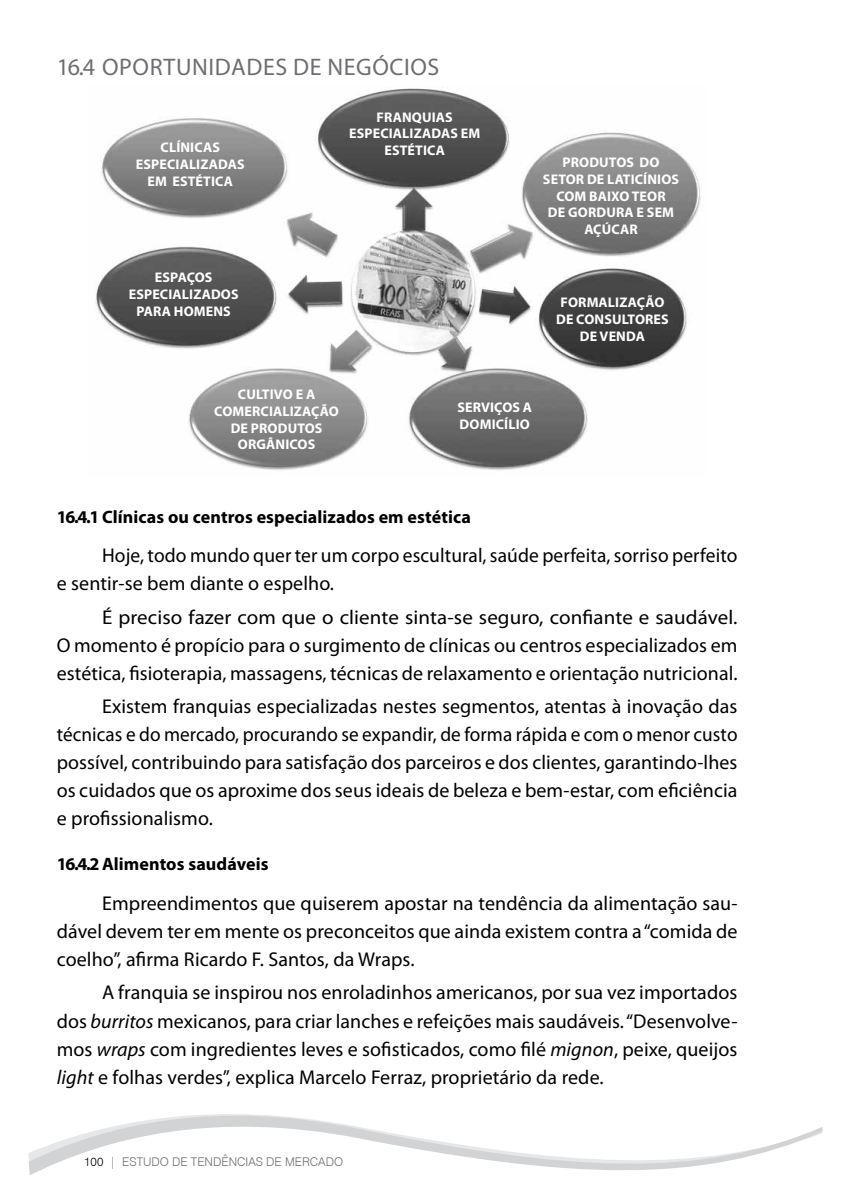
<style>
.page{position:relative;width:851px;height:1191px;background:#fff}
.page>*{position:absolute;margin:0;border:0;box-sizing:border-box;transform-origin:0 0}
.t1{font:24px "Myriad Pro";letter-spacing:.025em;color:#6d6e71}
.t2{font:20px/28px "Myriad Pro";letter-spacing:.005em;color:#000;text-align:justify}
.t3{font:20px/28px "Myriad Pro";letter-spacing:.005em;color:#000;text-align:justify;scale:1.05 1}
.t4{font:700 18px "Myriad Pro";letter-spacing:.005em;color:#000}
.t5{font:700 14px/16.8px "Myriad Pro";letter-spacing:.01em;color:#fff;text-align:center}
.t6{font:300 12px "Swiss 721 BT";color:#6d6e71}
.s1{font-style:italic}
.s2{color:#000}
</style>
<div class="page">
<svg style="left:29px;top:1114px;width:793px;height:61px"></svg>
<img style="left:95px;top:88px;width:606px;height:382px">
<p class="t1" style="left:57px;top:52px;width:384px">16.4 OPORTUNIDADES DE NEGÓCIOS</p>
<p class="t5" style="left:160px;top:139px;width:17px">CLÍNICAS</p>
<p class="t5" style="left:136px;top:155px;width:8px">ESPECIALI</p>
<p class="t5" style="left:200px;top:155px;width:19px">ZADAS</p>
<p class="t5" style="left:147px;top:172px;width:34px">EM ESTÉTICA</p>
<p class="t5" style="left:155px;top:268px;width:17px">ESPAÇOS</p>
<p class="t5" style="left:129px;top:285px;width:8px">ESPECIALI</p>
<p class="t5" style="left:193px;top:285px;width:19px">ZADOS</p>
<p class="t5" style="left:136px;top:302px;width:10px">PARA</p>
<p class="t5" style="left:174px;top:302px;width:21px">HOMENS</p>
<p class="t5" style="left:376px;top:108px;width:17px">FRANQUIAS</p>
<p class="t5" style="left:349px;top:125px;width:8px">ESPECIALI</p>
<p class="t5" style="left:413px;top:125px;width:19px">ZADAS</p>
<p class="t5" style="left:460px;top:125px;width:10px">EM</p>
<p class="t5" style="left:384px;top:142px;width:9px">ESTÉTICA</p>
<p class="t5" style="left:562px;top:153px;width:19px">PRODUTOS</p>
<p class="t5" style="left:639px;top:153px;width:11px">DO</p>
<p class="t5" style="left:543px;top:170px;width:10px">SETOR</p>
<p class="t5" style="left:587px;top:170px;width:29px">DE LATICÍNIOS</p>
<p class="t5" style="left:556px;top:187px;width:11px">COM</p>
<p class="t5" style="left:589px;top:187px;width:9px">BAIXO</p>
<p class="t5" style="left:631px;top:187px;width:10px">TEOR</p>
<p class="t5" style="left:548px;top:204px;width:31px">DE GORDURA</p>
<p class="t5" style="left:636px;top:204px;width:20px">E SEM</p>
<p class="t5" style="left:584px;top:221px;width:10px">AÇÚCAR</p>
<p class="t5" style="left:560px;top:294px;width:17px">FORMALI</p>
<p class="t5" style="left:619px;top:294px;width:19px">ZAÇÃO</p>
<p class="t5" style="left:556px;top:311px;width:30px">DE CONSULTOR</p>
<p class="t5" style="left:653px;top:311px;width:15px">ES</p>
<p class="t5" style="left:580px;top:327px;width:30px">DE VENDA</p>
<p class="t5" style="left:238px;top:385px;width:9px">CULTIVO</p>
<p class="t5" style="left:296px;top:385px;width:19px">E A</p>
<p class="t5" style="left:214px;top:402px;width:9px">COMERCIALI</p>
<p class="t5" style="left:294px;top:402px;width:19px">ZAÇÃO</p>
<p class="t5" style="left:231px;top:419px;width:30px">DE PRODUTOS<br>ORG</p>
<p class="t5" style="left:266px;top:436px;width:18px">ÂNICOS</p>
<p class="t5" style="left:457px;top:398px;width:17px">SERVIÇOS</p>
<p class="t5" style="left:523px;top:398px;width:9px">A</p>
<p class="t5" style="left:459px;top:415px;width:9px">DOMICÍLIO</p>
<p class="t4" style="left:57px;top:505px;width:415px">16.4.1 CLÍNICAS OU CENTROS ESPECIALIZADOS EM ESTÉTICA</p>
<p class="t2" style="left:57px;top:541px;width:682px;text-indent:45px">Hoje, todo mundo quer ter um corpo escultural, saúde perfeita, sorriso perfeito e sentir-se bem diante o espelho.</p>
<p class="t3" style="left:57px;top:602px;width:649px;text-indent:45px">É preciso fazer com que o cliente sinta-se seguro, confiante e saudável.<br>O momento é propício para o surgimento de clínicas ou centros especializados em estética, fisioterapia, massagens, técnicas de relaxamento e orientação nutricional.</p>
<p class="t2" style="left:57px;top:692px;width:682px;text-indent:45px">Existem franquias especializadas nestes segmentos, atentas à inovação das técnicas e do mercado, procurando se expandir, de forma rápida e com o menor custo possível, contribuindo para satisfação dos parceiros e dos clientes, garantindo-lhes os cuidados que os aproxime dos seus ideais de beleza e bem-estar, com eficiência e profissionalismo.</p>
<p class="t4" style="left:57px;top:852px;width:213px">16.4.2ALIMENTOS SAUDÁVEIS</p>
<p class="t2" style="left:57px;top:888px;width:682px;text-indent:45px">Empreendimentos que quiserem apostar na tendência da alimentação sau&shy;dável devem ter em mente os preconceitos que ainda existem contra a “comida de coelho”, afirma Ricardo F. Santos, da Wraps.</p>
<p class="t2" style="left:57px;top:978px;width:682px;text-indent:45px">A franquia se inspirou nos enroladinhos americanos, por sua vez importados dos <span class="s1">burritos</span> mexicanos, para criar lanches e refeições mais saudáveis. “Desenvolve&shy;mos <span class="s1">wraps</span> com ingredientes leves e sofisticados, como filé <span class="s1">mignon</span>, peixe, queijos <span class="s1">light</span> e folhas verdes”, explica Marcelo Ferraz, proprietário da rede.</p>
<p class="t6" style="left:84px;top:1154px;width:260px"><span class="s2">100</span> | ESTUDO DE TENDÊNCIAS DE MERCADO</p>
</div>
